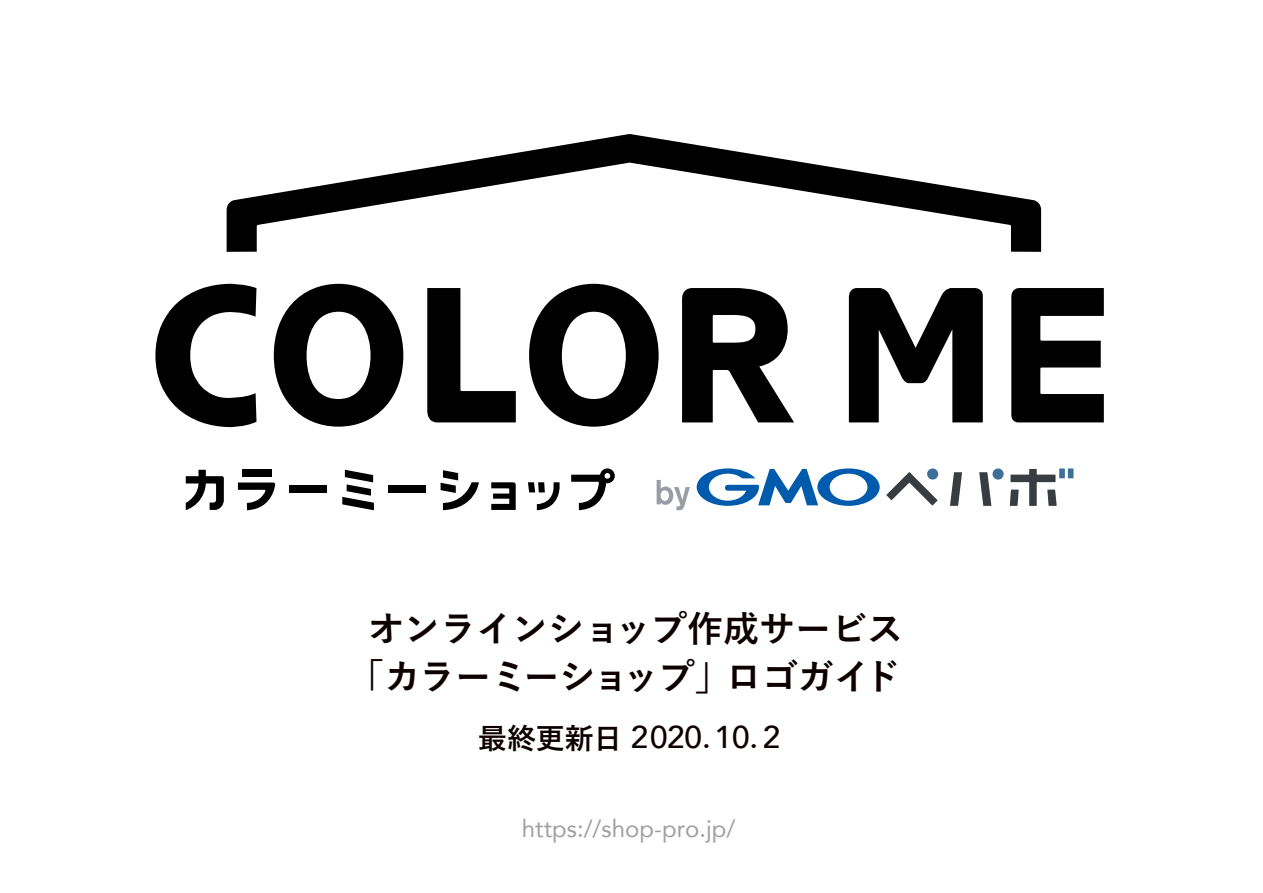
<style>
.page{position:relative;width:1263px;height:893px;background:#fff}
.page>*{position:absolute;margin:0;border:0;box-sizing:border-box;transform-origin:0 0}
.t1{font:700 36px/48px "Yu Go";color:#0e0000;text-align:center}
.t2{font:500 31.5px "Avenir";color:#0e0000}
.t3{font:24px "Avenir";color:#9fa0a0}
.s1{font-family:"Yu Go";font-weight:700;font-size:28.8px}
</style>
<div class="page">
<svg style="left:1010px;top:469px;width:47px;height:37px"></svg>
<svg style="left:886px;top:472px;width:51px;height:34px"></svg>
<svg style="left:950px;top:472px;width:12px;height:34px"></svg>
<svg style="left:979px;top:472px;width:12px;height:34px"></svg>
<div style="left:1059px;top:468px;width:6px;height:10px;background:#3e6f99"></div>
<div style="left:1068px;top:468px;width:5px;height:10px;background:#3e6f99"></div>
<div style="left:927px;top:468px;width:11px;height:12px;background:#3e6f99;border-radius:50%"></div>
<div style="left:992px;top:468px;width:12px;height:12px;background:#3e6f99;border-radius:50%"></div>
<svg style="left:657px;top:480px;width:33px;height:30px"></svg>
<svg style="left:697px;top:468px;width:183px;height:38px"></svg>
<svg style="left:571px;top:468px;width:44px;height:42px"></svg>
<svg style="left:528px;top:482px;width:32px;height:28px"></svg>
<svg style="left:491px;top:482px;width:25px;height:28px"></svg>
<svg style="left:441px;top:470px;width:38px;height:40px"></svg>
<div style="left:388px;top:485px;width:37px;height:8px;background:#000"></div>
<svg style="left:342px;top:470px;width:32px;height:40px"></svg>
<div style="left:289px;top:485px;width:37px;height:8px;background:#000"></div>
<div style="left:242px;top:470px;width:29px;height:7px;background:#000"></div>
<svg style="left:238px;top:482px;width:37px;height:28px"></svg>
<svg style="left:186px;top:470px;width:38px;height:40px"></svg>
<svg style="left:682px;top:288px;width:112px;height:134px"></svg>
<svg style="left:1011px;top:288px;width:93px;height:134px"></svg>
<svg style="left:849px;top:288px;width:134px;height:134px"></svg>
<svg style="left:529px;top:284px;width:130px;height:143px"></svg>
<svg style="left:427px;top:288px;width:89px;height:134px"></svg>
<svg style="left:274px;top:284px;width:129px;height:143px"></svg>
<svg style="left:155px;top:284px;width:101px;height:143px"></svg>
<svg style="left:227px;top:134px;width:814px;height:118px"></svg>
<p class="t1" style="left:348px;top:605px;width:557px">オンラインショップ作成サービス「カラーミーショップ」ロゴガイド</p>
<p class="t2" style="left:478px;top:710px;width:303px"><span class="s1">最終更新日</span> 2020.10. 2</p>
<p class="t3" style="left:522px;top:809px;width:215px">https://shop-pro.jp/</p>
</div>
